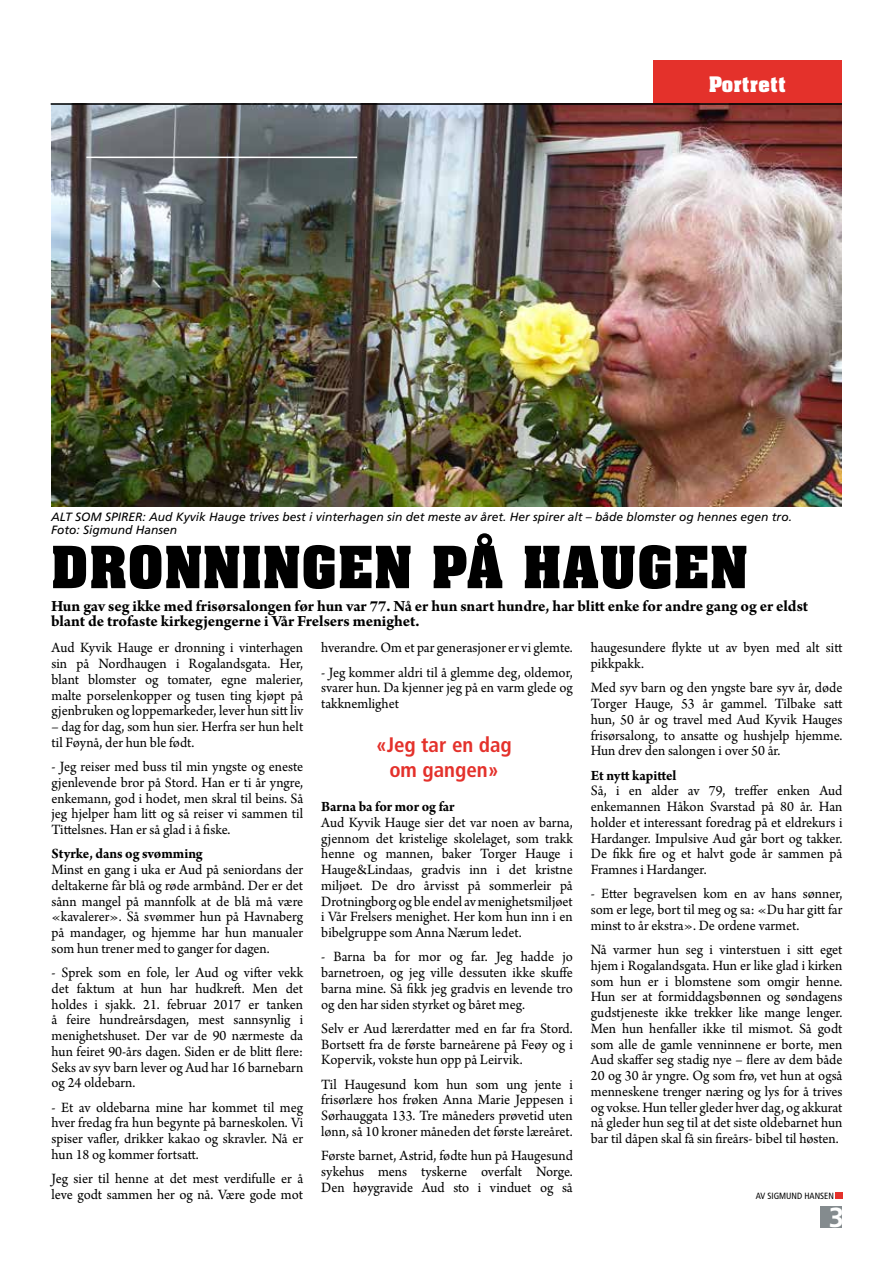
<style>
.page{position:relative;width:893px;height:1263px;background:#fff}
.page>*{position:absolute;margin:0;border:0;box-sizing:border-box;transform-origin:0 0}
.t1{font:700 57px "Aachen BT";color:#000}
.t2{font:700 27.45px "Frutiger";color:#fff}
.t3{font:700 condensed 21px/25.2px "Frutiger";color:#e4312b;text-align:center}
.t4{font:700 21px "Aachen BT";color:#fff}
.t5{font:700 16.5px/15px "Arno Pro";letter-spacing:-.005em;color:#000}
.t6{font:15px/15.8px "Arno Pro";letter-spacing:-.005em;color:#000;text-align:justify;scale:.96 1}
.t7{font:700 15px "Arno Pro";letter-spacing:-.005em;color:#000;scale:.96 1}
.t8{font:italic 12px/13.5px "Frutiger";color:#000}
.t9{font:condensed 9px "Frutiger";color:#000}
</style>
<div class="page">
<img style="left:51px;top:105px;width:791px;height:401px">
<div style="left:653px;top:61px;width:189px;height:42px;background:#e4312b"></div>
<hr style="left:51px;top:103px;width:791px;height:2px;background:#000">
<div style="left:835px;top:1192px;width:8px;height:7px;background:#e4312b"></div>
<hr style="left:86px;top:157px;width:271px;height:1px;background:#fff">
<div style="left:821px;top:1206px;width:21px;height:22px;background:#848b8e"></div>
<h3 class="t4" style="left:709px;top:71px;width:79px">Portrett</h3>
<p class="t8" style="left:51px;top:510px;width:742px">ALT SOM SPIRER: Aud Kyvik Hauge trives best i vinterhagen sin det meste av året. Her spirer alt – både blomster og hennes egen tro.<br>Foto: Sigmund Hansen</p>
<h1 class="t1" style="left:51px;top:531px;width:698px">DRONNINGEN PÅ HAUGEN</h1>
<p class="t5" style="left:51px;top:599px;width:759px">Hun gav seg ikke med frisørsalongen før hun var 77. Nå er hun snart hundre, har blitt enke for andre gang og er eldst blant de trofaste kirkegjengerne i Vår Frelsers menighet.</p>
<p class="t6" style="left:52px;top:641px;width:264px">Aud Kyvik Hauge er dronning i vinterhagen sin på Nordhaugen i Rogalandsgata. Her, blant blomster og tomater, egne malerier, malte porselenkopper og tusen ting kjøpt på gjenbruken og loppemarkeder, lever hun sitt liv</p>
<p class="t6" style="left:52px;top:719px;width:264px">– dag for dag, som hun sier. Herfra ser hun helt til Føynå, der hun ble født.</p>
<p class="t6" style="left:52px;top:759px;width:264px">- Jeg reiser med buss til min yngste og eneste gjenlevende bror på Stord. Han er ti år yngre, enkemann, god i hodet, men skral til beins. Så jeg hjelper ham litt og så reiser vi sammen til Tittelsnes. Han er så glad i å fiske.</p>
<p class="t7" style="left:52px;top:845px;width:159px">Styrke, dans og svømming</p>
<p class="t6" style="left:52px;top:862px;width:264px">Minst en gang i uka er Aud på seniordans der deltakerne får blå og røde armbånd. Der er det sånn mangel på mannfolk at de blå må være «kavalerer». Så svømmer hun på Havnaberg på mandager, og hjemme har hun manualer som hun trener med to ganger for dagen.</p>
<p class="t6" style="left:52px;top:965px;width:264px">- Sprek som en fole, ler Aud og vifter vekk det faktum at hun har hudkreft. Men det holdes i sjakk. 21. februar 2017 er tanken å feire hundreårsdagen, mest sannsynlig i menighetshuset. Der var de 90 nærmeste da hun feiret 90-års dagen. Siden er de blitt flere:<br>Seks av syv barn lever og Aud har 16 barnebarn og 24 oldebarn.</p>
<p class="t6" style="left:52px;top:1100px;width:264px">- Et av oldebarna mine har kommet til meg hver fredag fra hun begynte på barneskolen. Vi spiser vafler, drikker kakao og skravler. Nå er hun 18 og kommer fortsatt.</p>
<p class="t6" style="left:52px;top:1171px;width:264px">Jeg sier til henne at det mest verdifulle er å leve godt sammen her og nå. Være gode mot</p>
<p class="t6" style="left:591px;top:641px;width:264px">haugesundere flykte ut av byen med alt sitt pikkpakk.</p>
<p class="t6" style="left:591px;top:681px;width:264px">Med syv barn og den yngste bare syv år, døde Torger Hauge, 53 år gammel. Tilbake satt hun, 50 år og travel med Aud Kyvik Hauges frisørsalong, to ansatte og hushjelp hjemme.<br>Hun drev den salongen i over 50 år.</p>
<p class="t7" style="left:591px;top:766px;width:91px">Et nytt kapittel</p>
<p class="t6" style="left:591px;top:784px;width:264px">Så, i en alder av 79, treffer enken Aud enkemannen Håkon Svarstad på 80 år. Han holder et interessant foredrag på et eldrekurs i Hardanger. Impulsive Aud går bort og takker.<br>De fikk fire og et halvt gode år sammen på Framnes i Hardanger.</p>
<p class="t6" style="left:591px;top:887px;width:264px">- Etter begravelsen kom en av hans sønner, som er lege, bort til meg og sa: «Du har gitt far minst to år ekstra». De ordene varmet.</p>
<p class="t6" style="left:591px;top:942px;width:264px">Nå varmer hun seg i vinterstuen i sitt eget hjem i Rogalandsgata. Hun er like glad i kirken som hun er i blomstene som omgir henne.<br>Hun ser at formiddagsbønnen og søndagens gudstjeneste ikke trekker like mange lenger.<br>Men hun henfaller ikke til mismot. Så godt som alle de gamle venninnene er borte, men Aud skaffer seg stadig nye – flere av dem både 20 og 30 år yngre. Og som frø, vet hun at også menneskene trenger næring og lys for å trives og vokse. Hun teller gleder hver dag, og akkurat nå gleder hun seg til at det siste oldebarnet hun bar til dåpen skal få sin fireårs- bibel til høsten.</p>
<p class="t6" style="left:321px;top:641px;width:264px">hverandre. Om et par generasjoner er vi glemte.</p>
<p class="t6" style="left:321px;top:665px;width:264px">- Jeg kommer aldri til å glemme deg, oldemor, svarer hun. Da kjenner jeg på en varm glede og takknemlighet</p>
<h3 class="t3" style="left:376px;top:732px;width:137px">«Jeg tar en dag om gangen»</h3>
<p class="t7" style="left:321px;top:798px;width:141px">Barna ba for mor og far</p>
<p class="t6" style="left:321px;top:815px;width:264px">Aud Kyvik Hauge sier det var noen av barna, gjennom det kristelige skolelaget, som trakk henne og mannen, baker Torger Hauge i Hauge&amp;Lindaas, gradvis inn i det kristne miljøet. De dro årvisst på sommerleir på Drotningborg og ble endel av menighetsmiljøet i Vår Frelsers menighet. Her kom hun inn i en bibelgruppe som Anna Nærum ledet.</p>
<p class="t6" style="left:321px;top:950px;width:264px">- Barna ba for mor og far. Jeg hadde jo barnetroen, og jeg ville dessuten ikke skuffe barna mine. Så fikk jeg gradvis en levende tro og den har siden styrket og båret meg.</p>
<p class="t6" style="left:321px;top:1021px;width:264px">Selv er Aud lærerdatter med en far fra Stord.<br>Bortsett fra de første barneårene på Feøy og i Kopervik, vokste hun opp på Leirvik.</p>
<p class="t6" style="left:321px;top:1077px;width:264px">Til Haugesund kom hun som ung jente i frisørlære hos frøken Anna Marie Jeppesen i Sørhauggata 133. Tre måneders prøvetid uten lønn, så 10 kroner måneden det første læreåret.</p>
<p class="t6" style="left:321px;top:1148px;width:264px">Første barnet, Astrid, fødte hun på Haugesund sykehus mens tyskerne overfalt Norge.<br>Den høygravide Aud sto i vinduet og så</p>
<p class="t9" style="left:756px;top:1191px;width:80px">AV SIGMUND HANSEN</p>
<h2 class="t2" style="left:829px;top:1201px;width:17px">3</h2>
</div>
